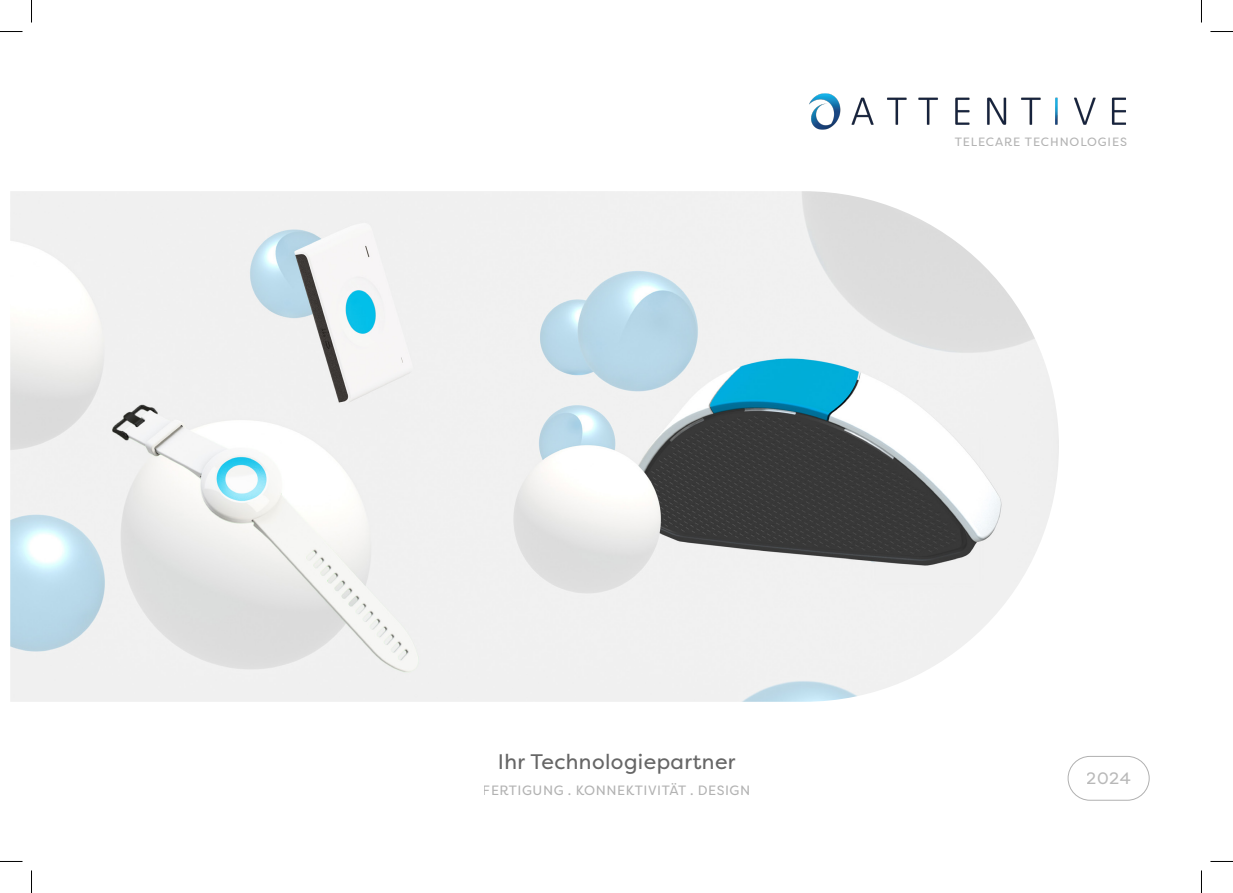
<style>
.page{position:relative;width:1233px;height:893px;background:#fff}
.page>*{position:absolute;margin:0;border:0;box-sizing:border-box;transform-origin:0 0}
.t1{font:21px "Filson Pro";letter-spacing:.02em;color:#666}
.t2{font:16.5px "Filson Pro";color:#666}
.t3{font:13.5px "Filson Pro";letter-spacing:.04em;color:#666}
.t4{font:12px "Filson Pro";letter-spacing:.075em;color:#666}
</style>
<div class="page">
<img style="left:10px;top:191px;width:1048px;height:510px">
<img style="left:809px;top:93px;width:317px;height:37px">
<div style="left:1067px;top:755px;width:82px;height:45px;border:1px solid #666;border-radius:22px"></div>
<svg style="left:0;top:31px;width:22px;height:1px"></svg>
<svg style="left:1210px;top:31px;width:22px;height:1px"></svg>
<svg style="left:31px;top:0;width:1px;height:23px"></svg>
<svg style="left:31px;top:870px;width:1px;height:22px"></svg>
<svg style="left:1201px;top:0;width:1px;height:23px"></svg>
<svg style="left:1201px;top:870px;width:1px;height:22px"></svg>
<p class="t4" style="left:954px;top:133px;width:174px">TELECARE TECHNOLOGIES</p>
<p class="t1" style="left:498px;top:746px;width:239px">Ihr Technologiepartner</p>
<p class="t3" style="left:482px;top:780px;width:269px">FERTIGUNG . KONNEKTIVITÄT . DESIGN</p>
<p class="t2" style="left:1086px;top:767px;width:45px">2024</p>
</div>
